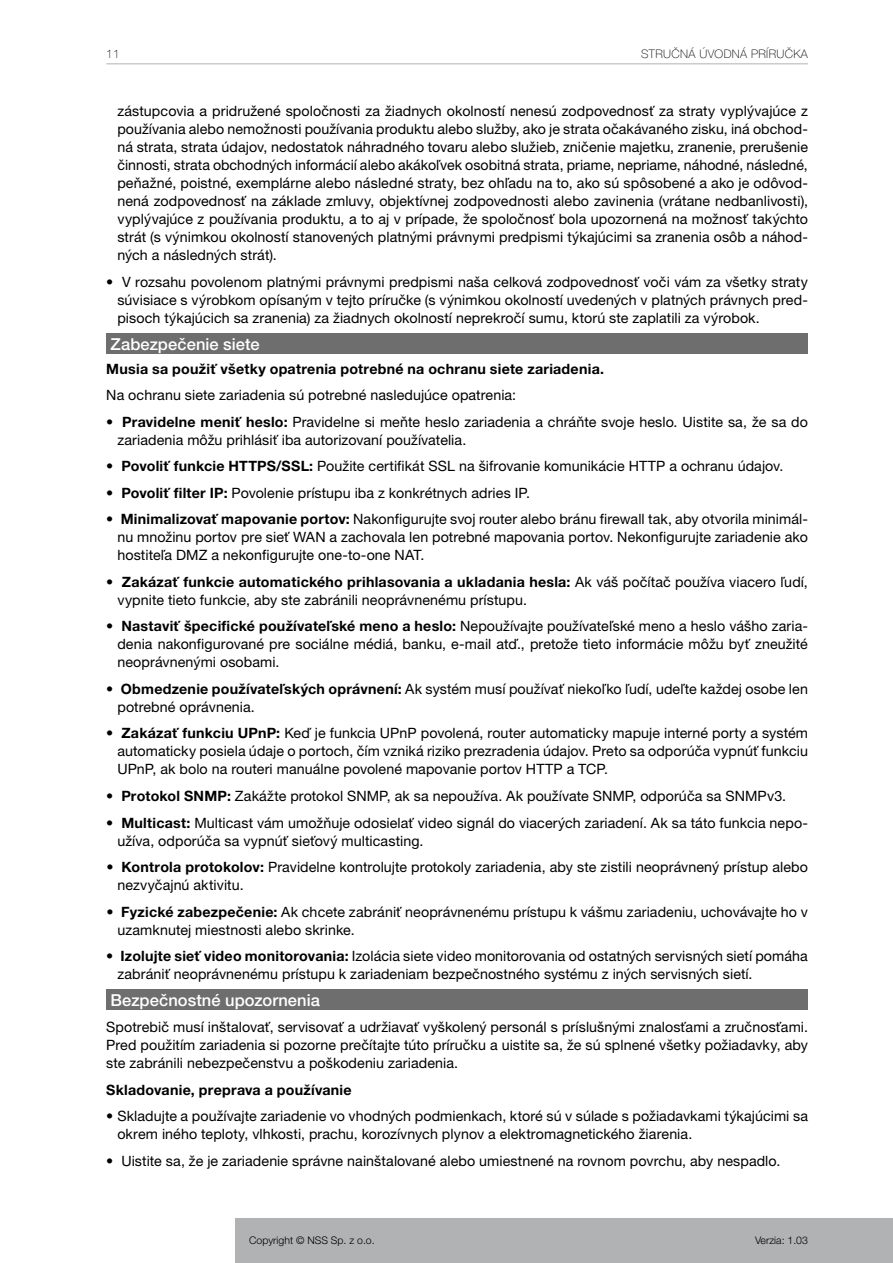
<style>
.page{position:relative;width:893px;height:1263px;background:#fff}
.page>*{position:absolute;margin:0;border:0;box-sizing:border-box;transform-origin:0 0}
.t1{font:500 16.5px "Helvetica Neue LT Pro";color:#fff}
.t2{font:14.25px/18px "Helvetica Neue LT Pro";letter-spacing:.005em;color:#000}
.t3{font:700 14.25px "Helvetica Neue LT Pro";letter-spacing:.015em;color:#000}
.t4{font:100 11.85px "Helvetica Neue LT Pro";letter-spacing:.03em;color:#000}
.t5{font:300 10.5px "Helvetica Neue LT Pro";color:#000}
.s1{font-weight:700}
</style>
<div class="page">
<div style="left:235px;top:1218px;width:658px;height:45px;background:#b1b2b3"></div>
<hr style="left:106px;top:63px;width:702px;height:1px;background:#b1b2b3">
<div style="left:106px;top:333px;width:702px;height:21px;background:#6e6e6e"></div>
<div style="left:106px;top:989px;width:702px;height:21px;background:#6e6e6e"></div>
<p class="t4" style="left:106px;top:47px;width:15px">11</p>
<p class="t4" style="left:641px;top:47px;width:168px">STRUČNÁ ÚVODNÁ PRÍRUČKA</p>
<p class="t2" style="left:117px;top:102px;width:692px;text-align:justify">zástupcovia a pridružené spoločnosti za žiadnych okolností nenesú zodpovednosť za straty vyplývajúce z používania alebo nemožnosti používania produktu alebo služby, ako je strata očakávaného zisku, iná obchod&shy;ná strata, strata údajov, nedostatok náhradného tovaru alebo služieb, zničenie majetku, zranenie, prerušenie činnosti, strata obchodných informácií alebo akákoľvek osobitná strata, priame, nepriame, náhodné, následné, peňažné, poistné, exemplárne alebo následné straty, bez ohľadu na to, ako sú spôsobené a ako je odôvod&shy;nená zodpovednosť na základe zmluvy, objektívnej zodpovednosti alebo zavinenia (vrátane nedbanlivosti), vyplývajúce z používania produktu, a to aj v prípade, že spoločnosť bola upozornená na možnosť takýchto strát (s výnimkou okolností stanovených platnými právnymi predpismi týkajúcimi sa zranenia osôb a náhod&shy;ných a následných strát).</p>
<p class="t2" style="left:117px;top:273px;width:692px;text-align:justify;text-indent:-11px">• V rozsahu povolenom platnými právnymi predpismi naša celková zodpovednosť voči vám za všetky straty súvisiace s výrobkom opísaným v tejto príručke (s výnimkou okolností uvedených v platných právnych pred&shy;pisoch týkajúcich sa zranenia) za žiadnych okolností neprekročí sumu, ktorú ste zaplatili za výrobok.</p>
<p class="t1" style="left:111px;top:334px;width:151px">Zabezpečenie siete</p>
<p class="t3" style="left:106px;top:360px;width:499px">Musia sa použiť všetky opatrenia potrebné na ochranu siete zariadenia.</p>
<p class="t2" style="left:106px;top:386px;width:411px">Na ochranu siete zariadenia sú potrebné nasledujúce opatrenia:</p>
<p class="t2" style="left:117px;top:413px;width:692px;text-indent:-11px">• <span class="s1">Pravidelne meniť heslo:</span> Pravidelne si meňte heslo zariadenia a chráňte svoje heslo. Uistite sa, že sa do zariadenia môžu prihlásiť iba autorizovaní používatelia.</p>
<p class="t2" style="left:106px;top:457px;width:679px">• <span class="s1">Povoliť funkcie HTTPS/SSL:</span> Použite certifikát SSL na šifrovanie komunikácie HTTP a ochranu údajov.</p>
<p class="t2" style="left:106px;top:484px;width:425px">• <span class="s1">Povoliť filter IP:</span> Povolenie prístupu iba z konkrétnych adries IP.</p>
<p class="t2" style="left:117px;top:510px;width:692px;text-align:justify;text-indent:-11px">• <span class="s1">Minimalizovať mapovanie portov:</span> Nakonfigurujte svoj router alebo bránu firewall tak, aby otvorila minimál&shy;nu množinu portov pre sieť WAN a zachovala len potrebné mapovania portov. Nekonfigurujte zariadenie ako hostiteľa DMZ a nekonfigurujte one-to-one NAT.</p>
<p class="t2" style="left:117px;top:573px;width:692px;text-indent:-11px">• <span class="s1">Zakázať funkcie automatického prihlasovania a ukladania hesla:</span> Ak váš počítač používa viacero ľudí, vypnite tieto funkcie, aby ste zabránili neoprávnenému prístupu.</p>
<p class="t2" style="left:117px;top:617px;width:692px;text-align:justify;text-indent:-11px">• <span class="s1">Nastaviť špecifické používateľské meno a heslo:</span> Nepoužívajte používateľské meno a heslo vášho zaria&shy;denia nakonfigurované pre sociálne médiá, banku, e-mail atď., pretože tieto informácie môžu byť zneužité neoprávnenými osobami.</p>
<p class="t2" style="left:117px;top:680px;width:692px;text-indent:-11px">• <span class="s1">Obmedzenie používateľských oprávnení:</span> Ak systém musí používať niekoľko ľudí, udeľte každej osobe len potrebné oprávnenia.</p>
<p class="t2" style="left:117px;top:724px;width:692px;text-align:justify;text-indent:-11px">• <span class="s1">Zakázať funkciu UPnP:</span> Keď je funkcia UPnP povolená, router automaticky mapuje interné porty a systém automaticky posiela údaje o portoch, čím vzniká riziko prezradenia údajov. Preto sa odporúča vypnúť funkciu UPnP, ak bolo na routeri manuálne povolené mapovanie portov HTTP a TCP.</p>
<p class="t2" style="left:106px;top:787px;width:681px">• <span class="s1">Protokol SNMP:</span> Zakážte protokol SNMP, ak sa nepoužíva. Ak používate SNMP, odporúča sa SNMPv3.</p>
<p class="t2" style="left:117px;top:813px;width:692px;text-indent:-11px">• <span class="s1">Multicast:</span> Multicast vám umožňuje odosielať video signál do viacerých zariadení. Ak sa táto funkcia nepo&shy;užíva, odporúča sa vypnúť sieťový multicasting.</p>
<p class="t2" style="left:117px;top:858px;width:692px;text-indent:-11px">• <span class="s1">Kontrola protokolov:</span> Pravidelne kontrolujte protokoly zariadenia, aby ste zistili neoprávnený prístup alebo nezvyčajnú aktivitu.</p>
<p class="t2" style="left:117px;top:902px;width:692px;text-indent:-11px">• <span class="s1">Fyzické zabezpečenie:</span> Ak chcete zabrániť neoprávnenému prístupu k vášmu zariadeniu, uchovávajte ho v uzamknutej miestnosti alebo skrinke.</p>
<p class="t2" style="left:117px;top:947px;width:692px;text-indent:-11px">• <span class="s1">Izolujte sieť video monitorovania:</span> Izolácia siete video monitorovania od ostatných servisných sietí pomáha zabrániť neoprávnenému prístupu k zariadeniam bezpečnostného systému z iných servisných sietí.</p>
<p class="t1" style="left:111px;top:990px;width:211px">Bezpečnostné upozornenia</p>
<p class="t2" style="left:106px;top:1018px;width:703px;text-align:justify">Spotrebič musí inštalovať, servisovať a udržiavať vyškolený personál s príslušnými znalosťami a zručnosťami.<br>Pred použitím zariadenia si pozorne prečítajte túto príručku a uistite sa, že sú splnené všetky požiadavky, aby ste zabránili nebezpečenstvu a poškodeniu zariadenia.</p>
<p class="t3" style="left:106px;top:1081px;width:247px">Skladovanie, preprava a používanie</p>
<p class="t2" style="left:117px;top:1107px;width:692px;text-indent:-11px">• Skladujte a používajte zariadenie vo vhodných podmienkach, ktoré sú v súlade s požiadavkami týkajúcimi sa okrem iného teploty, vlhkosti, prachu, korozívnych plynov a elektromagnetického žiarenia.</p>
<p class="t2" style="left:106px;top:1151px;width:676px">• Uistite sa, že je zariadenie správne nainštalované alebo umiestnené na rovnom povrchu, aby nespadlo.</p>
<p class="t5" style="left:249px;top:1234px;width:127px">Copyright © NSS Sp. z o.o.</p>
<p class="t5" style="left:755px;top:1234px;width:54px">Verzia: 1.03</p>
</div>
